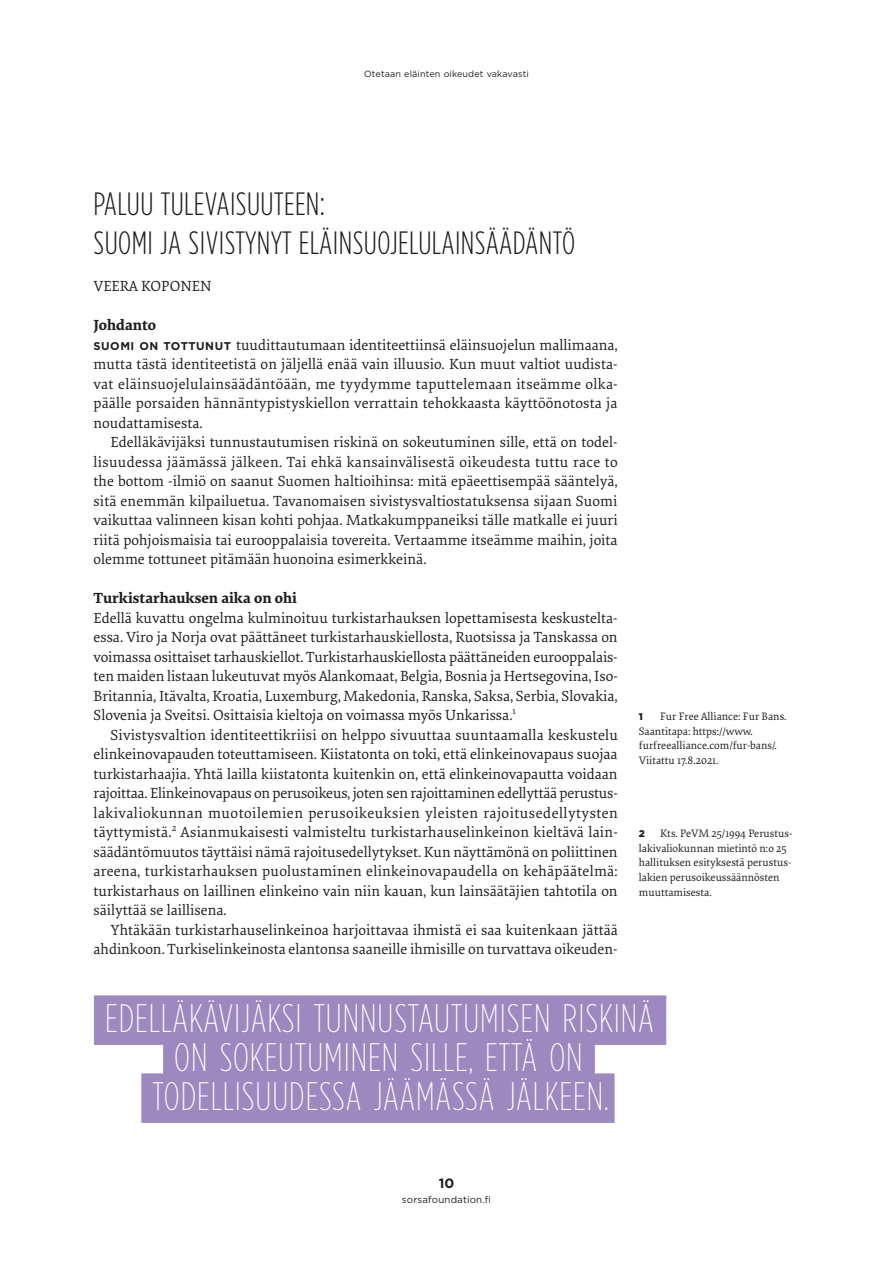
<style>
.page{position:relative;width:893px;height:1263px;background:#fff}
.page>*{position:absolute;margin:0;border:0;box-sizing:border-box;transform-origin:0 0}
.t1{font:200 39.75px/39px "Gotham Condensed";letter-spacing:.025em;color:#fff;text-align:center}
.t2{font:300 32.25px/39px "Gotham Condensed";letter-spacing:.015em;color:#1d1d1b}
.t3{font:15.3px/19.5px "Elena Basic";color:#1d1d1b;text-align:justify}
.t4{font:700 15.3px "Elena Basic";color:#1d1d1b}
.t5{font:700 13.5px "Gotham";color:#1d1d1b}
.t6{font:11.25px/14.7px "Elena Basic";color:#1d1d1b}
.t7{font:9.75px "Gotham";letter-spacing:.015em;color:#1d1d1b}
.t8{font:900 9.75px "Gotham";color:#1d1d1b}
.t9{font:9px "Gotham";letter-spacing:.015em;color:#1d1d1b}
.s1{font-weight:700}
.s2{font-family:"Gotham";font-weight:700;font-size:11.25px}
</style>
<div class="page">
<div style="left:94px;top:995px;width:572px;height:50px;background:#9d88bf"></div>
<div style="left:163px;top:1034px;width:432px;height:50px;background:#9d88bf"></div>
<div style="left:141px;top:1073px;width:474px;height:50px;background:#9d88bf"></div>
<p class="t9" style="left:364px;top:68px;width:166px">Otetaan eläinten oikeudet vakavasti</p>
<h2 class="t2" style="left:94px;top:184px;width:483px">PALUU TULEVAISUUTEEN:<br>SUOMI JA SIVISTYNYT ELÄINSUOJELULAINSÄÄDÄNTÖ</h2>
<p class="t3" style="left:94px;top:276px;width:119px">VEERA KOPONEN</p>
<p class="t3" style="left:94px;top:315px;width:526px;text-align:left"><span class="s1">Johdanto<br></span><span class="s2">SUOMI ON TOTTUNUT</span> tuudittautumaan identiteettiinsä eläinsuojelun mallimaana, mutta tästä identiteetistä on jäljellä enää vain illuusio. Kun muut valtiot uudista&shy;vat eläinsuojelulainsäädäntöään, me tyydymme taputtelemaan itseämme olka&shy;päälle porsaiden hännäntypistyskiellon verrattain tehokkaasta käyttöönotosta ja noudattamisesta.</p>
<p class="t3" style="left:94px;top:432px;width:526px;text-indent:17px">Edelläkävijäksi tunnustautumisen riskinä on sokeutuminen sille, että on todel&shy;lisuudessa jäämässä jälkeen. Tai ehkä kansainvälisestä oikeudesta tuttu race to the bottom -ilmiö on saanut Suomen haltioihinsa: mitä epäeettisempää sääntelyä, sitä enemmän kilpailuetua. Tavanomaisen sivistysvaltiostatuksensa sijaan Suomi vaikuttaa valinneen kisan kohti pohjaa. Matkakumppaneiksi tälle matkalle ei juuri riitä pohjoismaisia tai eurooppalaisia tovereita. Vertaamme itseämme maihin, joita olemme tottuneet pitämään huonoina esimerkkeinä.</p>
<p class="t4" style="left:94px;top:587px;width:205px">Turkistarhauksen aika on ohi</p>
<p class="t3" style="left:94px;top:607px;width:526px">Edellä kuvattu ongelma kulminoituu turkistarhauksen lopettamisesta keskustelta&shy;essa. Viro ja Norja ovat päättäneet turkistarhauskiellosta, Ruotsissa ja Tanskassa on voimassa osittaiset tarhauskiellot. Turkistarhauskiellosta päättäneiden eurooppalais&shy;ten maiden listaan lukeutuvat myös Alankomaat, Belgia, Bosnia ja Hertsegovina, Iso-Britannia, Itävalta, Kroatia, Luxemburg, Makedonia, Ranska, Saksa, Serbia, Slovakia, Slovenia ja Sveitsi. Osittaisia kieltoja on voimassa myös Unkarissa.<sup>1</sup></p>
<p class="t3" style="left:94px;top:724px;width:526px;text-indent:17px">Sivistysvaltion identiteettikriisi on helppo sivuuttaa suuntaamalla keskustelu elinkeinovapauden toteuttamiseen. Kiistatonta on toki, että elinkeinovapaus suojaa turkistarhaajia. Yhtä lailla kiistatonta kuitenkin on, että elinkeinovapautta voidaan rajoittaa. Elinkeinovapaus on perusoikeus, joten sen rajoittaminen edellyttää perustus&shy;lakivaliokunnan muotoilemien perusoikeuksien yleisten rajoitusedellytysten täyttymistä.<sup>2</sup> Asianmukaisesti valmisteltu turkistarhauselinkeinon kieltävä lain&shy;säädäntömuutos täyttäisi nämä rajoitusedellytykset. Kun näyttämönä on poliittinen areena, turkistarhauksen puolustaminen elinkeinovapaudella on kehäpäätelmä: turkistarhaus on laillinen elinkeino vain niin kauan, kun lainsäätäjien tahtotila on säilyttää se laillisena.</p>
<p class="t3" style="left:94px;top:919px;width:526px;text-align:right">Yhtäkään turkistarhauselinkeinoa harjoittavaa ihmistä ei saa kuitenkaan jättää ahdinkoon. Turkiselinkeinosta elantonsa saaneille ihmisille on turvattava oikeuden-</p>
<p class="t6" style="left:639px;top:708px;width:149px;text-indent:21px">Fur Free Alliance: Fur Bans.<br>Saantitapa: https://www. furfreealliance.com/fur-bans/.<br>Viitattu 17.8.2021.</p>
<p class="t8" style="left:639px;top:710px;width:6px">1</p>
<p class="t6" style="left:639px;top:825px;width:155px;text-indent:21px">Kts. PeVM 25/1994 Perustus&shy;lakivaliokunnan mietintö n:o 25 hallituksen esityksestä perustus&shy;lakien perusoikeussäännösten muuttamisesta.</p>
<p class="t8" style="left:639px;top:827px;width:8px">2</p>
<h1 class="t1" style="left:105px;top:998px;width:550px">EDELLÄKÄVIJÄKSI TUNNUSTAUTUMISEN RISKINÄ<br>ON SOKEUTUMINEN SILLE, ETTÄ ON<br>TODELLISUUDESSA JÄÄMÄSSÄ JÄLKEEN.</h1>
<p class="t5" style="left:439px;top:1174px;width:17px">10</p>
<p class="t7" style="left:402px;top:1193px;width:91px">sorsafoundation.fi</p>
</div>
